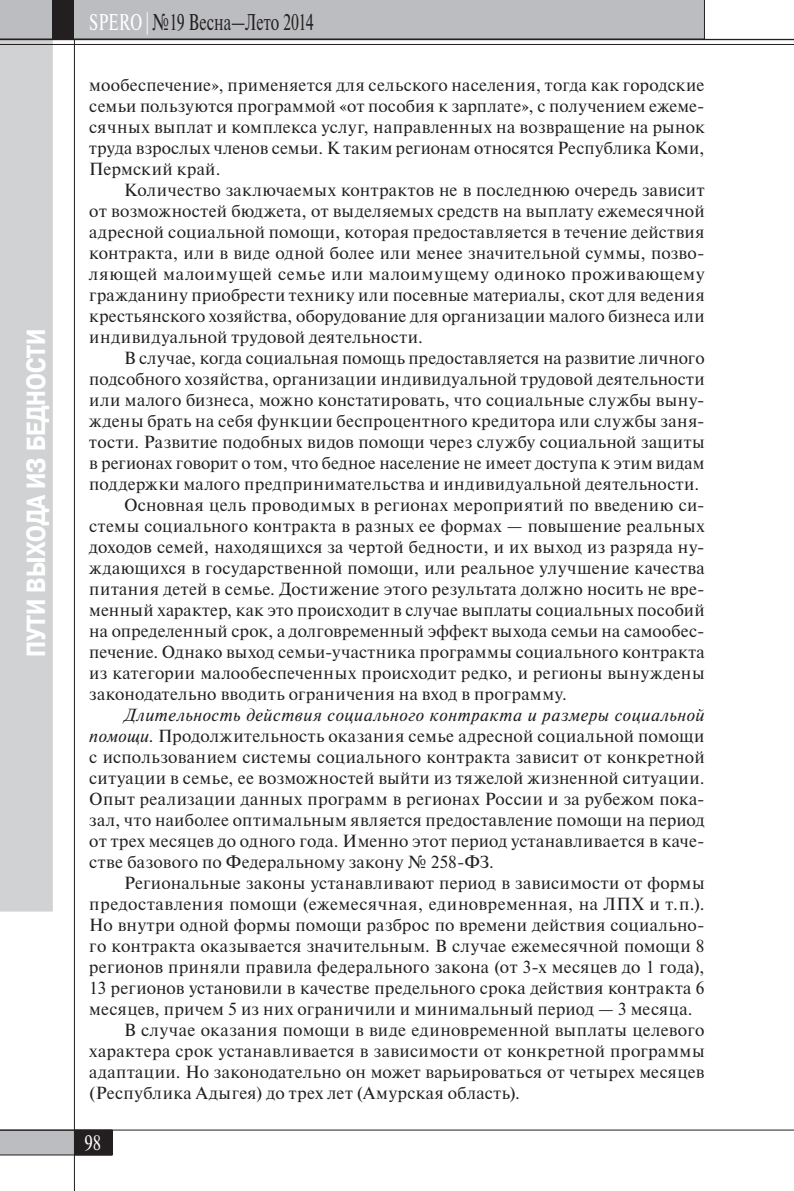
<style>
.page{position:relative;width:794px;height:1191px;background:#fff}
.page>*{position:absolute;margin:0;border:0;box-sizing:border-box;transform-origin:0 0}
.t1{font:700 26.25px "Pragmatica Cond C";color:#fff}
.t2{font:22.75px "Newton";color:#231f20;scale:.7 1}
.t3{font:21px "Newton";color:#fff;scale:.8 1}
.t4{font:17.5px/21px "Newton";letter-spacing:.02em;color:#231f20;text-align:justify}
.s1{color:#fff}
.s2{font-style:italic}
</style>
<div class="page">
<div style="left:0;top:40px;width:52px;height:871px;background:#d1d2d4"></div>
<svg style="left:0;top:1130px;width:74px;height:25px"></svg>
<div style="left:75px;top:1130px;width:37px;height:25px;background:#231f20"></div>
<hr style="left:74px;top:0;width:1px;height:1191px;background:#231f20">
<hr style="left:0;top:1129px;width:794px;height:1px;background:#231f20">
<div style="left:0;top:0;width:704px;height:39px;background:#bcbdc0"></div>
<div style="left:52px;top:0;width:22px;height:39px;background:#231f20"></div>
<hr style="left:0;top:39px;width:794px;height:1px;background:#231f20">
<hr style="left:0;top:44px;width:794px;height:1px;background:#231f20">
<h1 class="t1" style="left:21px;top:657px;width:330px;rotate:-90deg">ПУТИ ВЫХОДА ИЗ БЕДНОСТИ</h1>
<h2 class="t2" style="left:89px;top:6px;width:322px"><span class="s1">SPERO |</span> №19 Весна—Лето 2014</h2>
<p class="t4" style="left:89px;top:74px;width:617px">мообеспечение», применяется для сельского населения, тогда как городские семьи пользуются программой «от пособия к зарплате», с получением ежеме&shy;сячных выплат и комплекса услуг, направленных на возвращение на рынок труда взрослых членов семьи. К таким регионам относятся Республика Коми, Пермский край.</p>
<p class="t4" style="left:89px;top:179px;width:617px;text-indent:35px">Количество заключаемых контрактов не в последнюю очередь зависит от возможностей бюджета, от выделяемых средств на выплату ежемесячной адресной социальной помощи, которая предоставляется в течение действия контракта, или в виде одной более или менее значительной суммы, позво&shy;ляющей малоимущей семье или малоимущему одиноко проживающему гражданину приобрести технику или посевные материалы, скот для ведения крестьянского хозяйства, оборудование для организации малого бизнеса или индивидуальной трудовой деятельности.</p>
<p class="t4" style="left:124px;top:347px;width:582px">В случае, когда социальная помощь предоставляется на развитие личного</p>
<p class="t4" style="left:89px;top:368px;width:617px">подсобного хозяйства, организации индивидуальной трудовой деятельности</p>
<p class="t4" style="left:89px;top:389px;width:617px">или малого бизнеса, можно констатировать, что социальные службы выну-</p>
<p class="t4" style="left:89px;top:410px;width:617px">ждены брать на себя функции беспроцентного кредитора или службы заня-</p>
<p class="t4" style="left:89px;top:431px;width:617px">тости. Развитие подобных видов помощи через службу социальной защиты</p>
<p class="t4" style="left:89px;top:452px;width:617px">в регионах говорит о том, что бедное население не имеет доступа к этим видам</p>
<p class="t4" style="left:89px;top:473px;width:611px">поддержки малого предпринимательства и индивидуальной деятельности.</p>
<p class="t4" style="left:124px;top:494px;width:582px">Основная цель проводимых в регионах мероприятий по введению си-</p>
<p class="t4" style="left:89px;top:515px;width:617px">стемы социального контракта в разных ее формах — повышение реальных</p>
<p class="t4" style="left:89px;top:536px;width:617px">доходов семей, находящихся за чертой бедности, и их выход из разряда ну-</p>
<p class="t4" style="left:89px;top:557px;width:617px">ждающихся в государственной помощи, или реальное улучшение качества</p>
<p class="t4" style="left:89px;top:578px;width:617px">питания детей в семье. Достижение этого результата должно носить не вре-</p>
<p class="t4" style="left:89px;top:599px;width:617px">менный характер, как это происходит в случае выплаты социальных пособий</p>
<p class="t4" style="left:89px;top:620px;width:617px">на определенный срок, а долговременный эффект выхода семьи на самообес-</p>
<p class="t4" style="left:89px;top:641px;width:617px">печение. Однако выход семьи-участника программы социального контракта</p>
<p class="t4" style="left:89px;top:662px;width:617px">из категории малообеспеченных происходит редко, и регионы вынуждены</p>
<p class="t4" style="left:89px;top:683px;width:479px">законодательно вводить ограничения на вход в программу.</p>
<p class="t4" style="left:89px;top:704px;width:617px;text-indent:35px"><span class="s2">Длительность действия социального контракта и размеры социальной помощи.</span> Продолжительность оказания семье адресной социальной помощи с использованием системы социального контракта зависит от конкретной ситуации в семье, ее возможностей выйти из тяжелой жизненной ситуации.<br>Опыт реализации данных программ в регионах России и за рубежом пока&shy;зал, что наиболее оптимальным является предоставление помощи на период от трех месяцев до одного года. Именно этот период устанавливается в каче&shy;стве базового по Федеральному закону № 258-ФЗ.</p>
<p class="t4" style="left:124px;top:872px;width:582px">Региональные законы устанавливают период в зависимости от формы</p>
<p class="t4" style="left:89px;top:893px;width:617px">предоставления помощи (ежемесячная, единовременная, на ЛПХ и т.п.).</p>
<p class="t4" style="left:89px;top:914px;width:617px">Но внутри одной формы помощи разброс по времени действия социально-</p>
<p class="t4" style="left:89px;top:935px;width:617px">го контракта оказывается значительным. В случае ежемесячной помощи 8</p>
<p class="t4" style="left:89px;top:956px;width:617px">регионов приняли правила федерального закона (от 3-х месяцев до 1 года),</p>
<p class="t4" style="left:89px;top:977px;width:617px">13 регионов установили в качестве предельного срока действия контракта 6</p>
<p class="t4" style="left:89px;top:998px;width:605px">месяцев, причем 5 из них ограничили и минимальный период — 3 месяца.</p>
<p class="t4" style="left:124px;top:1019px;width:582px">В случае оказания помощи в виде единовременной выплаты целевого</p>
<p class="t4" style="left:89px;top:1040px;width:617px">характера срок устанавливается в зависимости от конкретной программы</p>
<p class="t4" style="left:89px;top:1061px;width:617px">адаптации. Но законодательно он может варьироваться от четырех месяцев</p>
<p class="t4" style="left:89px;top:1082px;width:432px">(Республика Адыгея) до трех лет (Амурская область).</p>
<p class="t3" style="left:84px;top:1127px;width:23px">98</p>
</div>
